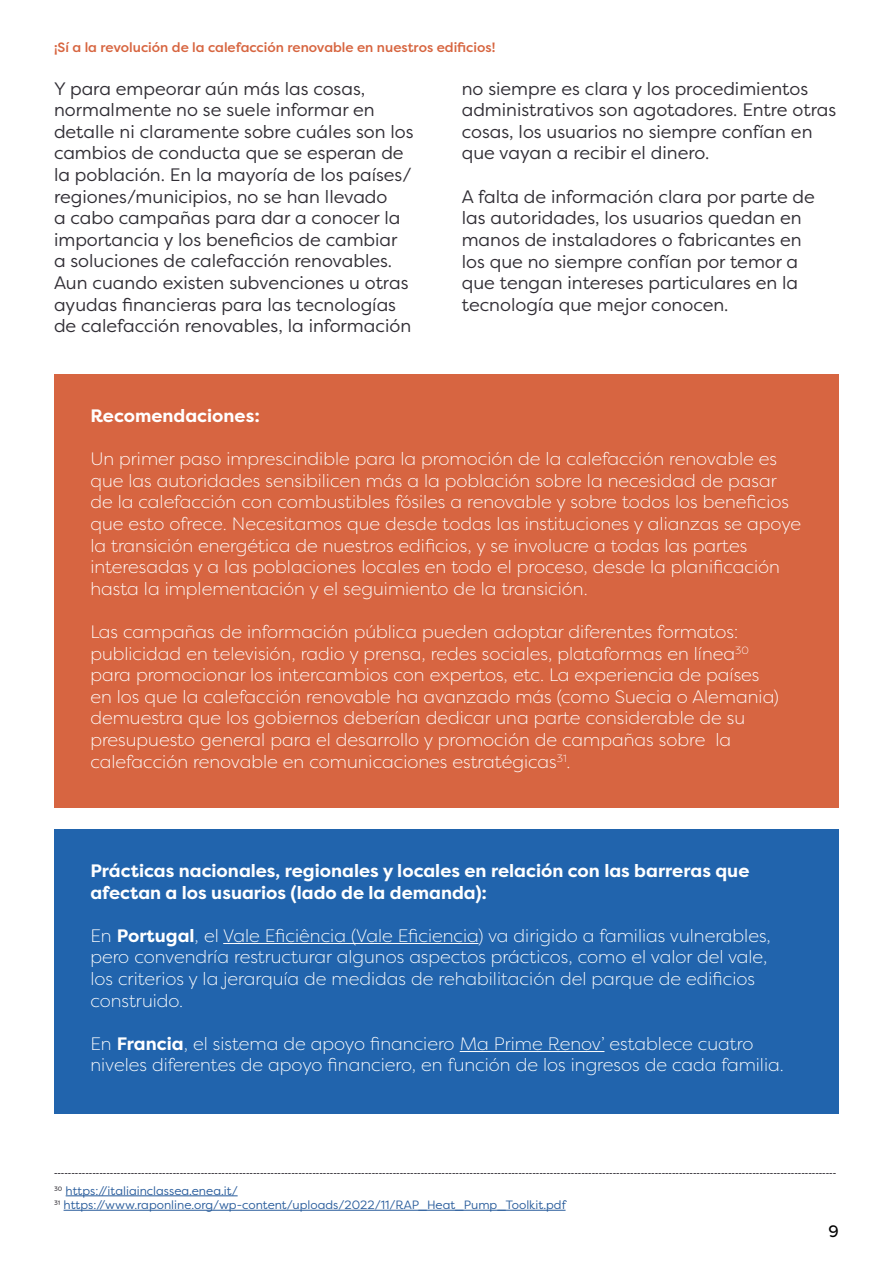
<style>
.page{position:relative;width:893px;height:1263px;background:#fff}
.page>*{position:absolute;margin:0;border:0;box-sizing:border-box;transform-origin:0 0}
.t1{font:300 18px/21.6px "Filson Pro";color:#fff}
.t2{font:18px/21.6px "Filson Pro";color:#302d34}
.t3{font:700 18px/21.6px "Filson Pro";color:#fff}
.t4{font:16.5px "Filson Pro";color:#000}
.t5{font:500 13.5px "Filson Pro";color:#d76540}
.t6{font:700 12px/14.4px "Filson Pro";color:#302d34}
.s1{font-weight:700}
.s2{font-weight:400}
.s3{font-weight:400;color:#275b9b}
</style>
<div class="page">
<div style="left:54px;top:374px;width:785px;height:434px;background:#d76541"></div>
<div style="left:54px;top:829px;width:785px;height:285px;background:#2164ad"></div>
<hr style="left:223px;top:943px;width:255px;height:1px;background:#fff">
<hr style="left:460px;top:1051px;width:144px;height:1px;background:#fff">
<hr style="left:66px;top:1195px;width:172px;height:1px;background:#275b9b">
<hr style="left:64px;top:1210px;width:502px;height:1px;background:#275b9b">
<p class="t5" style="left:54px;top:38px;width:443px">¡Sí a la revolución de la calefacción renovable en nuestros edificios!</p>
<p class="t2" style="left:54px;top:77px;width:361px">Y para empeorar aún más las cosas, normalmente no se suele informar en detalle ni claramente sobre cuáles son los cambios de conducta que se esperan de la población. En la mayoría de los países/ regiones/municipios, no se han llevado<br>a cabo campañas para dar a conocer la importancia y los beneficios de cambiar a soluciones de calefacción renovables.<br>Aun cuando existen subvenciones u otras ayudas financieras para las tecnologías de calefacción renovables, la información</p>
<p class="t2" style="left:462px;top:77px;width:376px">no siempre es clara y los procedimientos administrativos son agotadores. Entre otras cosas, los usuarios no siempre confían en que vayan a recibir el dinero.</p>
<p class="t2" style="left:462px;top:185px;width:355px">A falta de información clara por parte de las autoridades, los usuarios quedan en manos de instaladores o fabricantes en los que no siempre confían por temor a que tengan intereses particulares en la tecnología que mejor conocen.</p>
<p class="t3" style="left:90px;top:405px;width:171px">Recomendaciones:</p>
<p class="t1" style="left:90px;top:448px;width:712px">Un primer paso imprescindible para la promoción de la calefacción renovable es que las autoridades sensibilicen más a la población sobre la necesidad de pasar de la calefacción con combustibles fósiles a renovable y sobre todos los beneficios que esto ofrece. Necesitamos que desde todas las instituciones y alianzas se apoye la transición energética de nuestros edificios, y se involucre a todas las partes interesadas y a las poblaciones locales en todo el proceso, desde la planificación hasta la implementación y el seguimiento de la transición.</p>
<p class="t1" style="left:90px;top:620px;width:690px">Las campañas de información pública pueden adoptar diferentes formatos: publicidad en televisión, radio y prensa, redes sociales, plataformas en línea<sup>30 </sup>para promocionar los intercambios con expertos, etc. La experiencia de países en los que la calefacción renovable ha avanzado más (como Suecia o Alemania) demuestra que los gobiernos deberían dedicar una parte considerable de su presupuesto general para el desarrollo y promoción de campañas sobre la calefacción renovable en comunicaciones estratégicas<sup>31</sup>.</p>
<p class="t3" style="left:90px;top:860px;width:661px">Prácticas nacionales, regionales y locales en relación con las barreras que afectan a los usuarios (lado de la demanda):</p>
<p class="t1" style="left:90px;top:924px;width:682px">En <span class="s1">Portugal</span>, el Vale Eficiência (Vale Eficiencia) va dirigido a familias vulnerables, pero convendría restructurar algunos aspectos prácticos, como el valor del vale, los criterios y la jerarquía de medidas de rehabilitación del parque de edificios construido.</p>
<p class="t1" style="left:90px;top:1032px;width:695px">En <span class="s1">Francia</span>, el sistema de apoyo financiero Ma Prime Renov’ establece cuatro niveles diferentes de apoyo financiero, en función de los ingresos de cada familia.</p>
<p class="t6" style="left:54px;top:1169px;width:784px">--------------------------------------------------------------------------------------------------------------------------------------------------------------------------------------------------------------------------------<br><span class="s2">30</span> <span class="s3">https://italiainclassea.enea.it/<br></span><span class="s2">31</span> <span class="s3">https://www.raponline.org/wp-content/uploads/2022/11/RAP_Heat_Pump_Toolkit.pdf</span></p>
<p class="t4" style="left:829px;top:1220px;width:12px">9</p>
</div>
